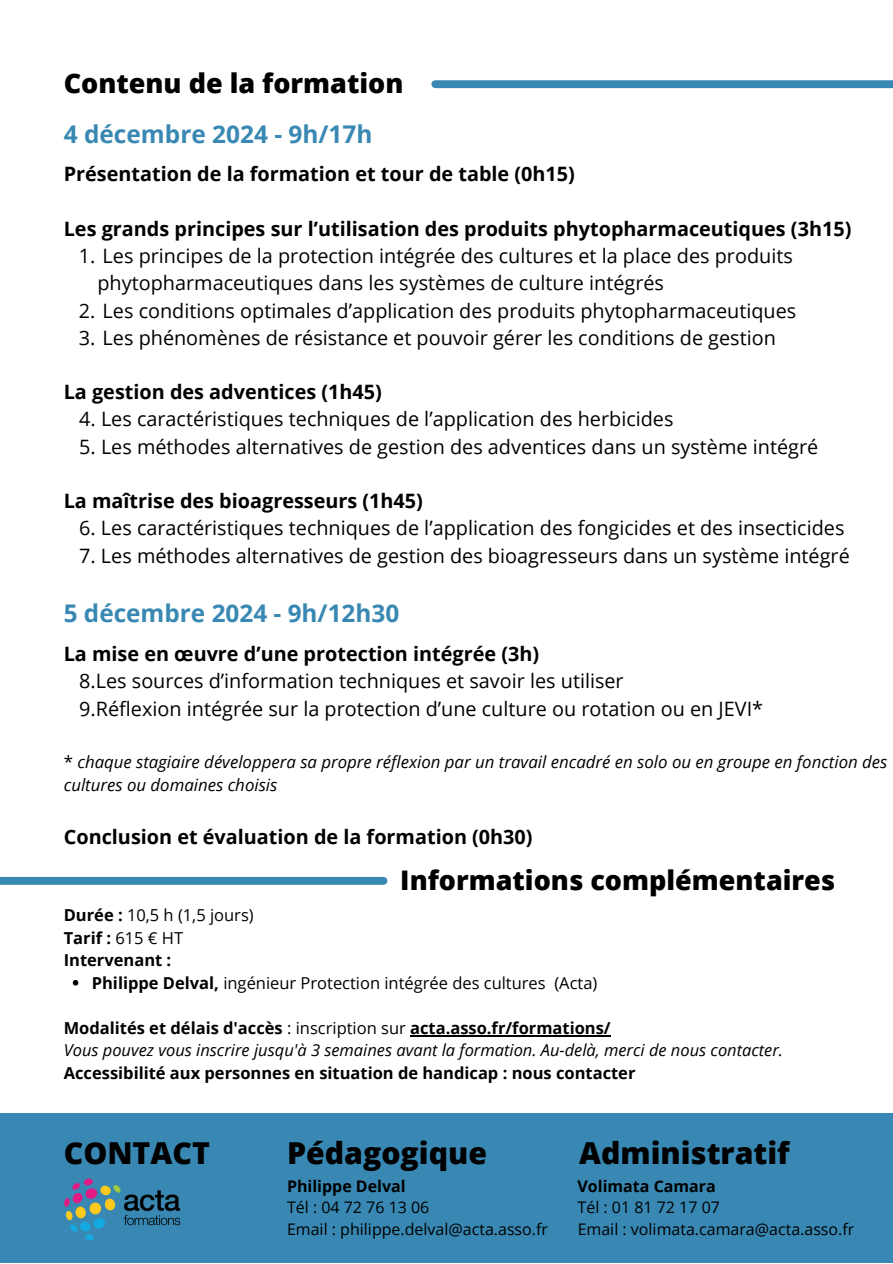
<style>
.page{position:relative;width:893px;height:1264px;background:#fff}
.page>*{position:absolute;margin:0;border:0;box-sizing:border-box;transform-origin:0 0}
.t1{font:800 30.15px "Open Sans";color:#000}
.t2{font:800 27px "Open Sans";color:#000}
.t3{font:700 24.45px "Open Sans";color:#3888b3}
.t4{font:700 24.3px "Open Sans";color:#3888b3}
.t5{font:19.8px/27.2px "Open Sans";color:#000}
.t6{font:700 19.8px "Open Sans";color:#000}
.t7{font:italic 16.8px/23.4px "Open Sans";color:#000}
.t8{font:700 16.5px "Open Sans";color:#000}
.t9{font:italic 16.5px "Open Sans";color:#000}
.t10{font:16.5px "Open Sans";color:#000}
.t11{font:15.9px "Open Sans";color:#000}
.t12{font:700 15.9px "Open Sans";color:#000}
.s1{font-style:normal}
.s2{font-weight:700}
.s3{font-weight:400}
</style>
<div class="page">
<div style="left:0;top:1113px;width:892px;height:149px;background:#3888b3"></div>
<div style="left:435px;top:80px;width:457px;height:8px;background:#3888b3"></div>
<div style="left:0;top:877px;width:383px;height:7px;background:#3888b3"></div>
<img style="left:64px;top:1178px;width:117px;height:62px">
<svg style="left:73px;top:980px;width:5px;height:5px"></svg>
<hr style="left:410px;top:1035px;width:200px;height:1px;background:#000">
<p class="t2" style="left:64px;top:65px;width:341px">Contenu de la formation</p>
<p class="t3" style="left:64px;top:117px;width:310px">4 décembre 2024 - 9h/17h</p>
<p class="t6" style="left:64px;top:160px;width:512px">Présentation de la formation et tour de table (0h15)</p>
<p class="t6" style="left:64px;top:215px;width:789px">Les grands principes sur l’utilisation des produits phytopharmaceutiques (3h15)</p>
<p class="t5" style="left:97px;top:242px;width:696px;text-indent:-19px">1. Les principes de la protection intégrée des cultures et la place des produits phytopharmaceutiques dans les systèmes de culture intégrés</p>
<p class="t5" style="left:79px;top:296px;width:719px">2. Les conditions optimales d’application des produits phytopharmaceutiques</p>
<p class="t5" style="left:79px;top:323px;width:698px">3. Les phénomènes de résistance et pouvoir gérer les conditions de gestion</p>
<p class="t6" style="left:64px;top:378px;width:319px">La gestion des adventices (1h45)</p>
<p class="t5" style="left:79px;top:405px;width:595px">4. Les caractéristiques techniques de l’application des herbicides</p>
<p class="t5" style="left:79px;top:432px;width:740px">5. Les méthodes alternatives de gestion des adventices dans un système intégré</p>
<p class="t6" style="left:64px;top:487px;width:361px">La maîtrise des bioagresseurs (1h45)</p>
<p class="t5" style="left:79px;top:514px;width:766px">6. Les caractéristiques techniques de l’application des fongicides et des insecticides</p>
<p class="t5" style="left:79px;top:541px;width:772px">7. Les méthodes alternatives de gestion des bioagresseurs dans un système intégré</p>
<p class="t4" style="left:64px;top:596px;width:337px">5 décembre 2024 - 9h/12h30</p>
<p class="t6" style="left:64px;top:640px;width:477px">La mise en œuvre d’une protection intégrée (3h)</p>
<p class="t5" style="left:79px;top:667px;width:546px">8.Les sources d’information techniques et savoir les utiliser</p>
<p class="t5" style="left:79px;top:694px;width:685px">9.Réflexion intégrée sur la protection d’une culture ou rotation ou en JEVI*</p>
<p class="t7" style="left:64px;top:749px;width:825px"><span class="s1">*</span> chaque stagiaire développera sa propre réflexion par un travail encadré en solo ou en groupe en fonction des cultures ou domaines choisis</p>
<p class="t6" style="left:64px;top:823px;width:470px">Conclusion et évaluation de la formation (0h30)</p>
<p class="t10" style="left:64px;top:903px;width:191px"><span class="s2">Durée :</span> 10,5 h (1,5 jours)</p>
<p class="t8" style="left:64px;top:926px;width:121px">Tarif : <span class="s3">615 € HT</span></p>
<p class="t8" style="left:64px;top:948px;width:109px">Intervenant :</p>
<p class="t2" style="left:400px;top:861px;width:436px">Informations complémentaires</p>
<p class="t10" style="left:92px;top:971px;width:507px"><span class="s2">Philippe Delval,</span> ingénieur Protection intégrée des cultures (Acta)</p>
<p class="t8" style="left:64px;top:1016px;width:548px">Modalités et délais d'accès <span class="s3">: inscription sur</span> acta.asso.fr/formations/</p>
<p class="t9" style="left:64px;top:1038px;width:720px">Vous pouvez vous inscrire jusqu'à 3 semaines avant la formation. Au-delà, merci de nous contacter.</p>
<p class="t8" style="left:64px;top:1061px;width:573px">Accessibilité aux personnes en situation de handicap : nous contacter</p>
<p class="t1" style="left:64px;top:1131px;width:147px">CONTACT</p>
<p class="t1" style="left:287px;top:1131px;width:201px">Pédagogique</p>
<p class="t1" style="left:579px;top:1131px;width:212px">Administratif</p>
<p class="t12" style="left:287px;top:1174px;width:120px">Philippe Delval</p>
<p class="t11" style="left:287px;top:1196px;width:144px">Tél : 04 72 76 13 06</p>
<p class="t11" style="left:287px;top:1217px;width:262px">Email : philippe.delval@acta.asso.fr</p>
<p class="t12" style="left:577px;top:1174px;width:140px">Volimata Camara</p>
<p class="t11" style="left:577px;top:1196px;width:144px">Tél : 01 81 72 17 07</p>
<p class="t11" style="left:577px;top:1217px;width:278px">Email : volimata.camara@acta.asso.fr</p>
</div>
